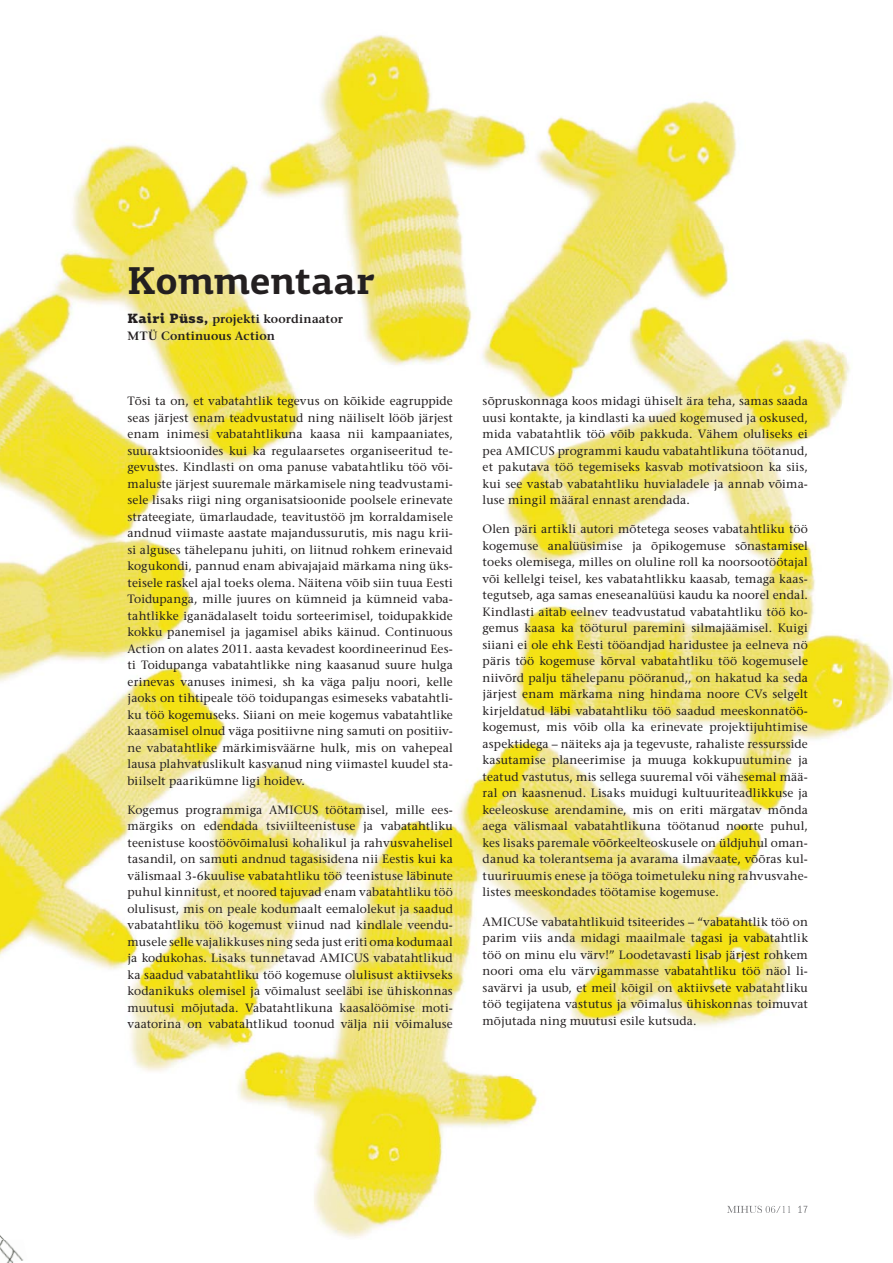
<style>
.page{position:relative;width:893px;height:1263px;background:#fff}
.page>*{position:absolute;margin:0;border:0;box-sizing:border-box;transform-origin:0 0}
.t1{font:700 39px "PF Centro Slab Pro";color:#231f20}
.t2{font:12px/16.5px "Stone Serif";letter-spacing:.01em;color:#231f20;text-align:justify}
.t3{font:600 12px/16.5px "Stone Serif";letter-spacing:.01em;color:#231f20}
.s1{font-family:"PF Centro Slab Pro";font-weight:900;font-size:13.5px}
</style>
<div class="page">
<img style="left:0;top:35px;width:893px;height:1203px">
<img style="left:727px;top:1206px;width:39px;height:7px">
<img style="left:766px;top:1206px;width:24px;height:7px">
<svg style="left:798px;top:1206px;width:9px;height:7px"></svg>
<img style="left:0;top:104px;width:22px;height:139px">
<img style="left:0;top:1233px;width:28px;height:30px">
<img style="left:0;top:1127px;width:23px;height:113px">
<h1 class="t1" style="left:128px;top:266px;width:248px">Kommentaar</h1>
<p class="t3" style="left:128px;top:312px;width:217px"><span class="s1">Kairi Püss,</span> projekti koordinaator<br>MTÜ Continuous Action</p>
<p class="t2" style="left:128px;top:394px;width:327px">Tõsi ta on, et vabatahtlik tegevus on kõikide eagruppide seas järjest enam teadvustatud ning näiliselt lööb järjest enam inimesi vabatahtlikuna kaasa nii kampaaniates, suuraktsioonides kui ka regulaarsetes organiseeritud te&shy;gevustes. Kindlasti on oma panuse vabatahtliku töö või&shy;maluste järjest suuremale märkamisele ning teadvustami&shy;sele lisaks riigi ning organisatsioonide poolsele erinevate strateegiate, ümarlaudade, teavitustöö jm korraldamisele andnud viimaste aastate majandussurutis, mis nagu krii&shy;si alguses tähelepanu juhiti, on liitnud rohkem erinevaid kogukondi, pannud enam abivajajaid märkama ning üks&shy;teisele raskel ajal toeks olema. Näitena võib siin tuua Eesti Toidupanga, mille juures on kümneid ja kümneid vaba&shy;tahtlikke iganädalaselt toidu sorteerimisel, toidupakkide kokku panemisel ja jagamisel abiks käinud. Continuous Action on alates 2011. aasta kevadest koordineerinud Ees&shy;ti Toidupanga vabatahtlikke ning kaasanud suure hulga erinevas vanuses inimesi, sh ka väga palju noori, kelle jaoks on tihtipeale töö toidupangas esimeseks vabatahtli&shy;ku töö kogemuseks. Siiani on meie kogemus vabatahtlike kaasamisel olnud väga positiivne ning samuti on positiiv&shy;ne vabatahtlike märkimisväärne hulk, mis on vahepeal lausa plahvatuslikult kasvanud ning viimastel kuudel sta&shy;biilselt paarikümne ligi hoidev.</p>
<p class="t2" style="left:128px;top:803px;width:327px">Kogemus programmiga AMICUS töötamisel, mille ees&shy;märgiks on edendada tsiviilteenistuse ja vabatahtliku teenistuse koostöövõimalusi kohalikul ja rahvusvahelisel tasandil, on samuti andnud tagasisidena nii Eestis kui ka välismaal 3-6kuulise vabatahtliku töö teenistuse läbinute puhul kinnitust, et noored tajuvad enam vabatahtliku töö olulisust, mis on peale kodumaalt eemalolekut ja saadud vabatahtliku töö kogemust viinud nad kindlale veendu&shy;musele selle vajalikkuses ning seda just eriti oma kodumaal ja kodukohas. Lisaks tunnetavad AMICUS vabatahtlikud ka saadud vabatahtliku töö kogemuse olulisust aktiivseks kodanikuks olemisel ja võimalust seeläbi ise ühiskonnas muutusi mõjutada. Vabatahtlikuna kaasalöömise moti&shy;vaatorina on vabatahtlikud toonud välja nii võimaluse</p>
<p class="t2" style="left:483px;top:394px;width:327px">sõpruskonnaga koos midagi ühiselt ära teha, samas saada uusi kontakte, ja kindlasti ka uued kogemused ja oskused, mida vabatahtlik töö võib pakkuda. Vähem oluliseks ei pea AMICUS programmi kaudu vabatahtlikuna töötanud, et pakutava töö tegemiseks kasvab motivatsioon ka siis, kui see vastab vabatahtliku huvialadele ja annab võima&shy;luse mingil määral ennast arendada.</p>
<p class="t2" style="left:483px;top:522px;width:327px">Olen päri artikli autori mõtetega seoses vabatahtliku töö kogemuse analüüsimise ja õpikogemuse sõnastamisel toeks olemisega, milles on oluline roll ka noorsootöötajal või kellelgi teisel, kes vabatahtlikku kaasab, temaga kaas&shy;tegutseb, aga samas eneseanalüüsi kaudu ka noorel endal.<br>Kindlasti aitab eelnev teadvustatud vabatahtliku töö ko&shy;gemus kaasa ka tööturul paremini silmajäämisel. Kuigi siiani ei ole ehk Eesti tööandjad haridustee ja eelneva nö päris töö kogemuse kõrval vabatahtliku töö kogemusele niivõrd palju tähelepanu pööranud,, on hakatud ka seda järjest enam märkama ning hindama noore CVs selgelt kirjeldatud läbi vabatahtliku töö saadud meeskonnatöö&shy;kogemust, mis võib olla ka erinevate projektijuhtimise aspektidega – näiteks aja ja tegevuste, rahaliste ressursside kasutamise planeerimise ja muuga kokkupuutumine ja teatud vastutus, mis sellega suuremal või vähesemal mää&shy;ral on kaasnenud. Lisaks muidugi kultuuriteadlikkuse ja keeleoskuse arendamine, mis on eriti märgatav mõnda aega välismaal vabatahtlikuna töötanud noorte puhul, kes lisaks paremale võõrkeelteoskusele on üldjuhul oman&shy;danud ka tolerantsema ja avarama ilmavaate, võõras kul&shy;tuuriruumis enese ja tööga toimetuleku ning rahvusvahe&shy;listes meeskondades töötamise kogemuse.</p>
<p class="t2" style="left:483px;top:914px;width:327px">AMICUSe vabatahtlikuid tsiteerides – “vabatahtlik töö on parim viis anda midagi maailmale tagasi ja vabatahtlik töö on minu elu värv!” Loodetavasti lisab järjest rohkem noori oma elu värvigammasse vabatahtliku töö näol li&shy;savärvi ja usub, et meil kõigil on aktiivsete vabatahtliku töö tegijatena vastutus ja võimalus ühiskonnas toimuvat mõjutada ning muutusi esile kutsuda.</p>
</div>
